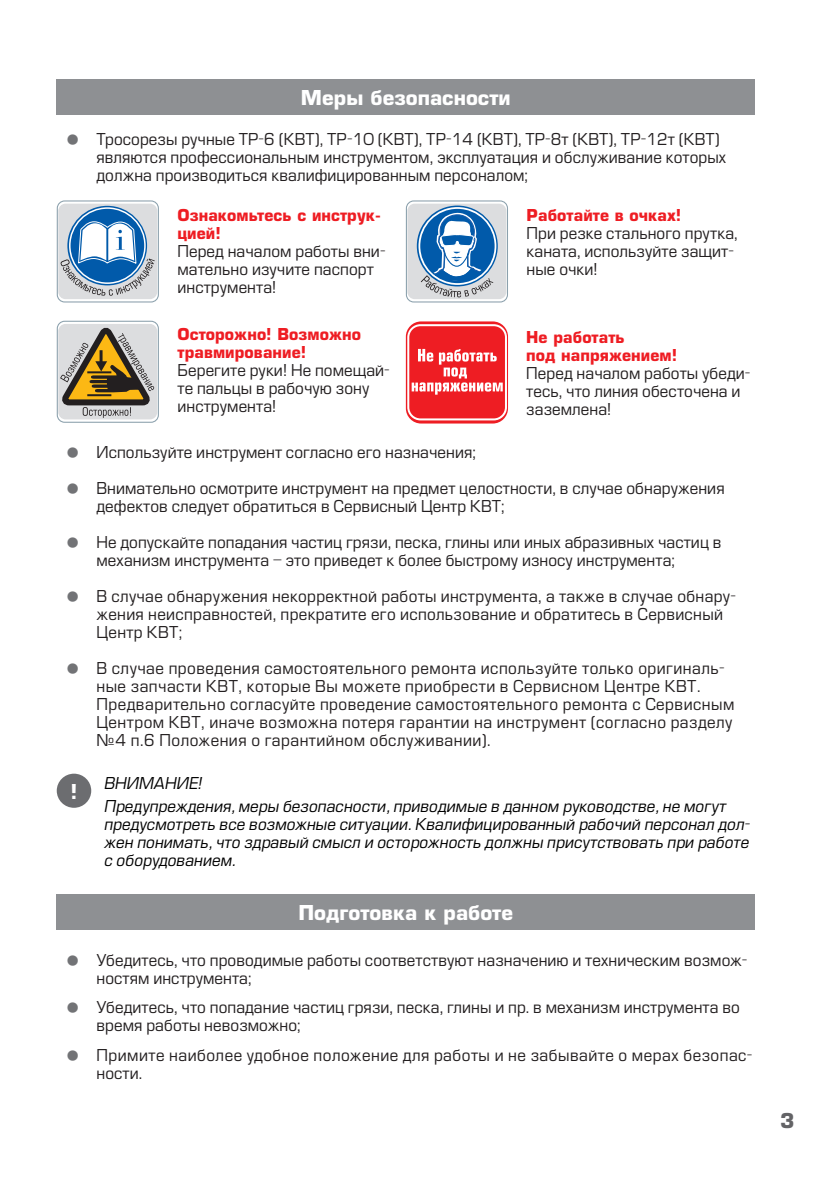
<style>
.page{position:relative;width:840px;height:1191px;background:#fff}
.page>*{position:absolute;margin:0;border:0;box-sizing:border-box;transform-origin:0 0}
.t1{font:700 20px "Europe";color:#fff}
.t2{font:700 20px "Europe";color:#636366}
.t3{font:16px/18px "Europe";letter-spacing:.005em;color:#231f20}
.t4{font:16px/18px "Europe";letter-spacing:.03em;color:#231f20}
.t5{font:italic 16px/18px "Europe";letter-spacing:.005em;color:#000}
.t6{font:700 16px/18px "Europe";letter-spacing:.005em;color:#ee1d23}
.s1{font-size:48px;color:#727376}
</style>
<div class="page">
<div style="left:57px;top:79px;width:697px;height:36px;background:#8e9093"></div>
<div style="left:58px;top:324px;width:99px;height:95px;background:#dcdddf;border-radius:7px"></div>
<div style="left:57px;top:321px;width:102px;height:102px;border:1px solid #8ca1ad;border-radius:7px"></div>
<svg style="left:60px;top:322px;width:96px;height:96px"></svg>
<div style="left:58px;top:204px;width:99px;height:95px;background:#dcdddf;border-radius:7px"></div>
<div style="left:57px;top:200px;width:102px;height:102px;border:1px solid #8ca1ad;border-radius:7px"></div>
<svg style="left:67px;top:206px;width:80px;height:79px"></svg>
<svg style="left:60px;top:221px;width:95px;height:75px"></svg>
<div style="left:407px;top:204px;width:99px;height:95px;background:#dcdddf;border-radius:7px"></div>
<div style="left:405px;top:200px;width:102px;height:102px;border:1px solid #8ca1ad;border-radius:7px"></div>
<svg style="left:418px;top:207px;width:78px;height:90px"></svg>
<div style="left:405px;top:321px;width:102px;height:102px;background:#ee1d23;border-radius:15px"></div>
<svg style="left:411px;top:349px;width:91px;height:46px"></svg>
<div style="left:407px;top:324px;width:99px;height:96px;border:2px solid #fff;border-radius:12px"></div>
<div style="left:57px;top:773px;width:34px;height:34px;background:#6c6d70;border-radius:50%"></div>
<div style="left:57px;top:894px;width:697px;height:35px;background:#8e9093"></div>
<p class="t1" style="left:301px;top:86px;width:211px">Меры безопасности</p>
<p class="t3" style="left:96px;top:130px;width:631px;text-indent:-40px"><span class="s1">•</span> Тросорезы ручные ТР-6 (КВТ), ТР-10 (КВТ), ТР-14 (КВТ), ТР-8т (КВТ), ТР-12т (КВТ) являются профессиональным инструментом, эксплуатация и обслуживание которых должна производиться квалифицированным персоналом;</p>
<p class="t6" style="left:177px;top:206px;width:205px">Ознакомьтесь с инструк&shy;цией!</p>
<p class="t3" style="left:177px;top:242px;width:209px">Перед началом работы вни&shy;мательно изучите паспорт инструмента!</p>
<p class="t6" style="left:177px;top:325px;width:185px">Осторожно! Возможно травмирование!</p>
<p class="t3" style="left:177px;top:361px;width:214px">Берегите руки! Не помещай&shy;те пальцы в рабочую зону инструмента!</p>
<p class="t6" style="left:526px;top:206px;width:156px">Работайте в очках!</p>
<p class="t3" style="left:526px;top:224px;width:212px">При резке стального прутка, каната, используйте защит&shy;ные очки!</p>
<p class="t6" style="left:526px;top:328px;width:152px">Не работать<br>под напряжением!</p>
<p class="t3" style="left:526px;top:364px;width:225px">Перед началом работы убеди&shy;тесь, что линия обесточена и заземлена!</p>
<p class="t3" style="left:57px;top:443px;width:420px"><span class="s1">•</span> Используйте инструмент согласно его назначения;</p>
<p class="t3" style="left:96px;top:479px;width:629px;text-indent:-40px"><span class="s1">•</span> Внимательно осмотрите инструмент на предмет целостности, в случае обнаружения дефектов следует обратиться в Сервисный Центр КВТ;</p>
<p class="t3" style="left:57px;top:533px;width:666px;text-align:center"><span class="s1">•</span> Не допускайте попадания частиц грязи, песка, глины или иных абразивных частиц в механизм инструмента – это приведет к более быстрому износу инструмента;</p>
<p class="t3" style="left:96px;top:587px;width:640px;text-indent:-40px"><span class="s1">•</span> В случае обнаружения некорректной работы инструмента, а также в случае обнару&shy;жения неисправностей, прекратите его использование и обратитесь в Сервисный<br>Центр КВТ;</p>
<p class="t4" style="left:96px;top:659px;width:639px;text-indent:-40px"><span class="s1">•</span> В случае проведения самостоятельного ремонта используйте только оригиналь&shy;ные запчасти КВТ, которые Вы можете приобрести в Сервисном Центре КВТ.<br>Предварительно согласуйте проведение самостоятельного ремонта с Сервисным Центром КВТ, иначе возможна потеря гарантии на инструмент (согласно разделу №4 п.6 Положения о гарантийном обслуживании).</p>
<p class="t1" style="left:70px;top:779px;width:8px">!</p>
<p class="t5" style="left:104px;top:771px;width:623px;line-height:23.6px">ВНИМАНИЕ!<br>Предупреждения, меры безопасности, приводимые в данном руководстве, не могут</p>
<p class="t5" style="left:104px;top:815px;width:647px;text-align:justify">предусмотреть все возможные ситуации. Квалифицированный рабочий персонал дол&shy;жен понимать, что здравый смысл и осторожность должны присутствовать при работе с оборудованием.</p>
<p class="t1" style="left:298px;top:901px;width:216px">Подготовка к работе</p>
<p class="t3" style="left:96px;top:950px;width:652px;text-indent:-40px"><span class="s1">•</span> Убедитесь, что проводимые работы соответствуют назначению и техническим возмож&shy;ностям инструмента;</p>
<p class="t3" style="left:96px;top:998px;width:644px;text-indent:-40px"><span class="s1">•</span> Убедитесь, что попадание частиц грязи, песка, глины и пр. в механизм инструмента во время работы невозможно;</p>
<p class="t4" style="left:96px;top:1046px;width:657px;text-indent:-40px"><span class="s1">•</span> Примите наиболее удобное положение для работы и не забывайте о мерах безопас&shy;ности.</p>
<p class="t2" style="left:779px;top:1108px;width:16px">3</p>
</div>
